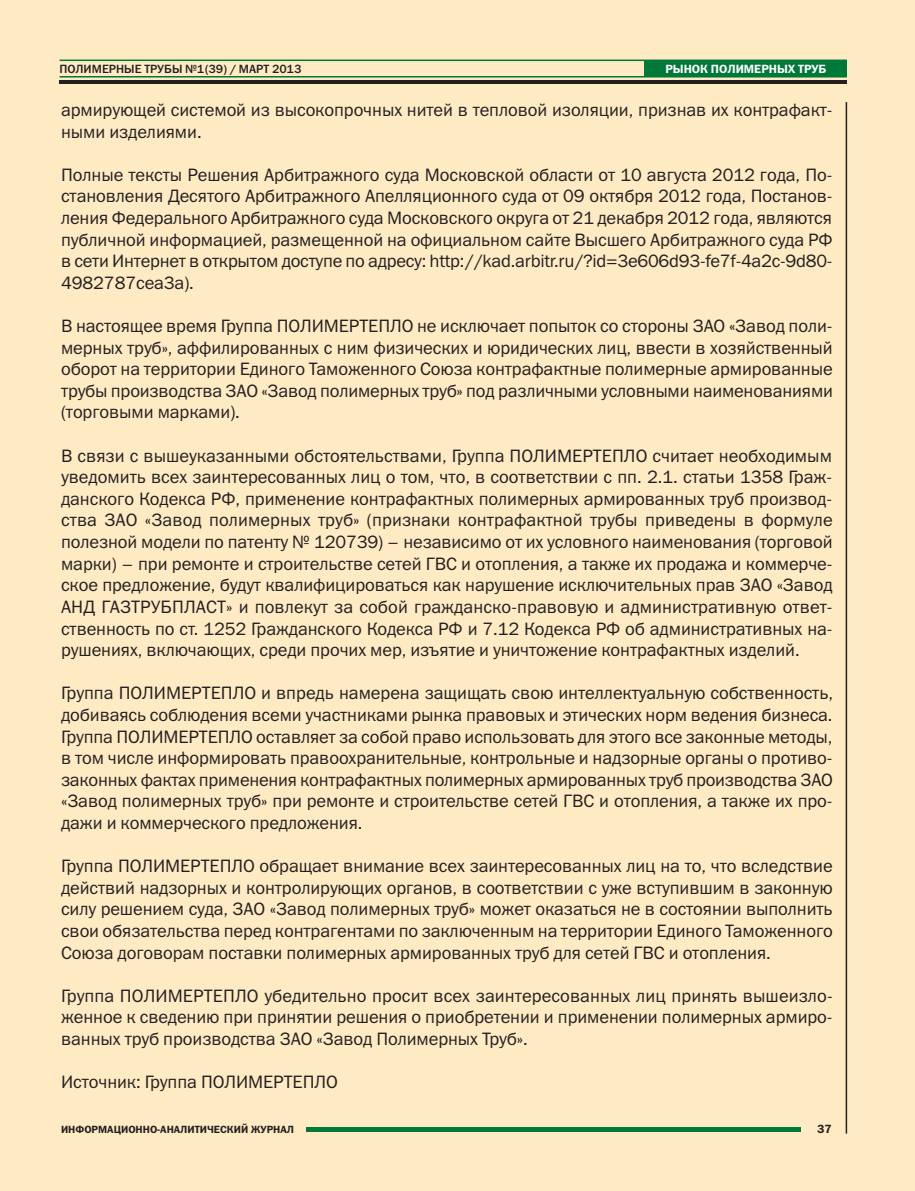
<style>
.page{position:relative;width:915px;height:1191px;background:#fff}
.page>*{position:absolute;margin:0;border:0;box-sizing:border-box;transform-origin:0 0}
.t1{font:18px/21.6px "Franklin Gothic Book C";letter-spacing:-.005em;color:#231f20;text-align:justify}
.t2{font:12px "Franklin Gothic Medium C";color:#231f20}
.t3{font:12px "Franklin Gothic Demi C";color:#fff}
.t4{font:12px "Franklin Gothic Demi C";color:#231f20}
.t5{font:10.5px "Franklin Gothic Demi C";color:#231f20}
</style>
<div class="page">
<div style="left:0;top:0;width:914px;height:1191px;background:#feeac3"></div>
<hr style="left:845px;top:102px;width:1px;height:1031px;background:#231f20">
<hr style="left:306px;top:1127px;width:494px;height:4px;background:#00783a">
<hr style="left:60px;top:76px;width:786px;height:1px;background:#00783a">
<hr style="left:60px;top:60px;width:786px;height:1px;background:#00783a">
<hr style="left:60px;top:80px;width:786px;height:3px;background:#231f20">
<div style="left:644px;top:60px;width:202px;height:16px;background:#00783a"></div>
<p class="t2" style="left:60px;top:62px;width:243px">ПОЛИМЕРНЫЕ ТРУБЫ №1(39) / МАРТ 2013</p>
<p class="t3" style="left:665px;top:62px;width:163px">РЫНОК ПОЛИМЕРНЫХ ТРУБ</p>
<p class="t1" style="left:61px;top:99px;width:772px">армирующей системой из высокопрочных нитей в тепловой изоляции, признав их контрафакт&shy;ными изделиями.</p>
<p class="t1" style="left:61px;top:164px;width:772px">Полные тексты Решения Арбитражного суда Московской области от 10 августа 2012 года, По&shy;становления Десятого Арбитражного Апелляционного суда от 09 октября 2012 года, Постанов&shy;ления Федерального Арбитражного суда Московского округа от 21 декабря 2012 года, являются публичной информацией, размещенной на официальном сайте Высшего Арбитражного суда РФ в сети Интернет в открытом доступе по адресу: http://kad.arbitr.ru/?id=3e606d93-fe7f-4a2c-9d80- 4982787cea3a).</p>
<p class="t1" style="left:61px;top:315px;width:773px">В настоящее время Группа ПОЛИМЕРТЕПЛО не исключает попыток со стороны ЗАО «Завод поли&shy;мерных труб», аффилированных с ним физических и юридических лиц, ввести в хозяйственный оборот на территории Единого Таможенного Союза контрафактные полимерные армированные трубы производства ЗАО «Завод полимерных труб» под различными условными наименованиями (торговыми марками).</p>
<p class="t1" style="left:61px;top:444px;width:772px">В связи с вышеуказанными обстоятельствами, Группа ПОЛИМЕРТЕПЛО считает необходимым уведомить всех заинтересованных лиц о том, что, в соответствии с пп. 2.1. статьи 1358 Граж&shy;данского Кодекса РФ, применение контрафактных полимерных армированных труб производ&shy;ства ЗАО «Завод полимерных труб» (признаки контрафактной трубы приведены в формуле полезной модели по патенту № 120739) – независимо от их условного наименования (торговой марки) – при ремонте и строительстве сетей ГВС и отопления, а также их продажа и коммерче&shy;ское предложение, будут квалифицироваться как нарушение исключительных прав ЗАО «Завод АНД ГАЗТРУБПЛАСТ» и повлекут за собой гражданско-правовую и административную ответ&shy;ственность по ст. 1252 Гражданского Кодекса РФ и 7.12 Кодекса РФ об административных на&shy;рушениях, включающих, среди прочих мер, изъятие и уничтожение контрафактных изделий.</p>
<p class="t1" style="left:61px;top:682px;width:773px">Группа ПОЛИМЕРТЕПЛО и впредь намерена защищать свою интеллектуальную собственность, добиваясь соблюдения всеми участниками рынка правовых и этических норм ведения бизнеса.<br>Группа ПОЛИМЕРТЕПЛО оставляет за собой право использовать для этого все законные методы, в том числе информировать правоохранительные, контрольные и надзорные органы о противо&shy;законных фактах применения контрафактных полимерных армированных труб производства ЗАО «Завод полимерных труб» при ремонте и строительстве сетей ГВС и отопления, а также их про&shy;дажи и коммерческого предложения.</p>
<p class="t1" style="left:61px;top:855px;width:773px">Группа ПОЛИМЕРТЕПЛО обращает внимание всех заинтересованных лиц на то, что вследствие действий надзорных и контролирующих органов, в соответствии с уже вступившим в законную силу решением суда, ЗАО «Завод полимерных труб» может оказаться не в состоянии выполнить свои обязательства перед контрагентами по заключенным на территории Единого Таможенного Союза договорам поставки полимерных армированных труб для сетей ГВС и отопления.</p>
<p class="t1" style="left:61px;top:984px;width:772px">Группа ПОЛИМЕРТЕПЛО убедительно просит всех заинтересованных лиц принять вышеизло&shy;женное к сведению при принятии решения о приобретении и применении полимерных армиро&shy;ванных труб производства ЗАО «Завод Полимерных Труб».</p>
<p class="t1" style="left:61px;top:1071px;width:278px">Источник: Группа ПОЛИМЕРТЕПЛО</p>
<p class="t5" style="left:61px;top:1122px;width:234px">ИНФОРМАЦИОННО-АНАЛИТИЧЕСКИЙ ЖУРНАЛ</p>
<p class="t4" style="left:817px;top:1122px;width:16px">37</p>
</div>
